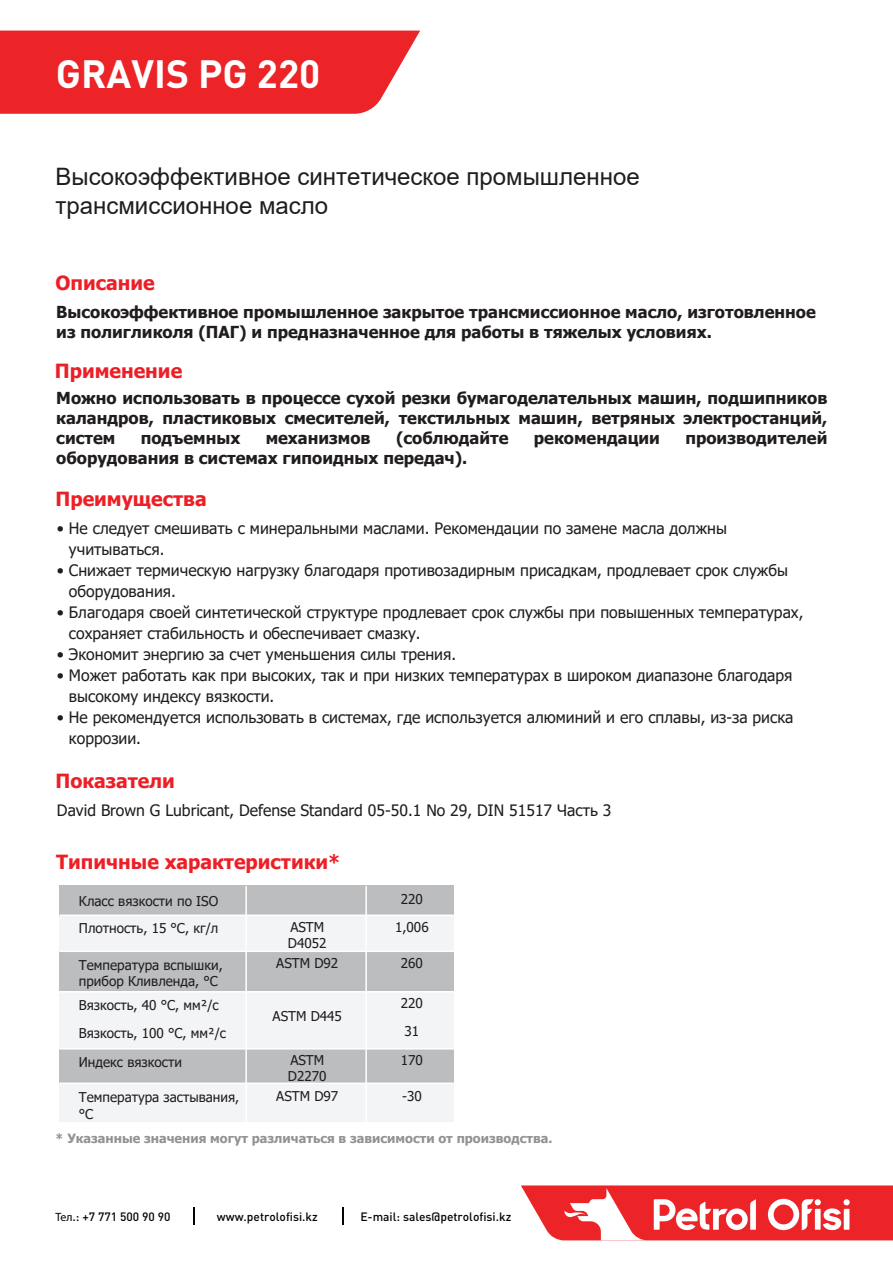
<style>
.page{position:relative;width:893px;height:1263px;background:#fff}
.page>*{position:absolute;margin:0;border:0;box-sizing:border-box;transform-origin:0 0}
.t1{font:39px "DINT Bold";color:#fff}
.t2{font:24px/28.8px "Arial";color:#1f1d1e}
.t3{font:700 19.5px "Tahoma";color:#ed1f26}
.t4{font:700 16.5px/19.8px "Tahoma";color:#211d1e}
.t5{font:15.75px/21px "Tahoma";color:#211d1e}
.t6{font:13.5px/16.4px "Tahoma";color:#211d1e}
.t7{font:700 12.75px "Tahoma";color:#939292}
.t8{font:12px "DINT Medium";color:#040503}
.s1{font-family:"Myriad Pro"}
</style>
<div class="page">
<div style="left:0;top:31px;width:420px;height:83px;background:#ec2428"></div>
<svg style="left:521px;top:1185px;width:372px;height:55px"></svg>
<svg style="left:342px;top:1207px;width:1px;height:17px"></svg>
<svg style="left:194px;top:1207px;width:1px;height:17px"></svg>
<div style="left:59px;top:885px;width:186px;height:31px;background:#bbbdbf"></div>
<div style="left:245px;top:885px;width:121px;height:31px;background:#bbbdbf"></div>
<div style="left:366px;top:885px;width:88px;height:31px;background:#bbbdbf"></div>
<div style="left:59px;top:916px;width:186px;height:35px;background:#f3f4f5"></div>
<div style="left:245px;top:916px;width:121px;height:35px;background:#f3f4f5"></div>
<div style="left:366px;top:916px;width:88px;height:35px;background:#f3f4f5"></div>
<div style="left:59px;top:951px;width:186px;height:40px;background:#bbbdbf"></div>
<div style="left:245px;top:951px;width:121px;height:40px;background:#bbbdbf"></div>
<div style="left:366px;top:951px;width:88px;height:40px;background:#bbbdbf"></div>
<div style="left:59px;top:991px;width:186px;height:58px;background:#f3f4f5"></div>
<div style="left:245px;top:991px;width:121px;height:58px;background:#f3f4f5"></div>
<div style="left:366px;top:991px;width:88px;height:58px;background:#f3f4f5"></div>
<div style="left:59px;top:1049px;width:186px;height:34px;background:#bbbdbf"></div>
<div style="left:245px;top:1049px;width:121px;height:34px;background:#bbbdbf"></div>
<div style="left:366px;top:1049px;width:88px;height:34px;background:#bbbdbf"></div>
<div style="left:59px;top:1083px;width:186px;height:39px;background:#f3f4f5"></div>
<div style="left:245px;top:1083px;width:121px;height:39px;background:#f3f4f5"></div>
<div style="left:366px;top:1083px;width:88px;height:39px;background:#f3f4f5"></div>
<hr style="left:245px;top:886px;width:2px;height:235px;background:#fff">
<hr style="left:365px;top:886px;width:2px;height:235px;background:#fff">
<hr style="left:59px;top:914px;width:395px;height:2px;background:#fff">
<hr style="left:59px;top:950px;width:395px;height:2px;background:#fff">
<hr style="left:59px;top:991px;width:395px;height:1px;background:#fff">
<hr style="left:59px;top:1048px;width:395px;height:1px;background:#fff">
<hr style="left:59px;top:1082px;width:395px;height:2px;background:#fff">
<h1 class="t1" style="left:56px;top:49px;width:266px">GRAVIS PG 220</h1>
<h2 class="t2" style="left:56px;top:162px;width:586px">Высокоэффективное синтетическое промышленное трансмиссионное масло</h2>
<p class="t3" style="left:56px;top:270px;width:101px">Описание</p>
<p class="t4" style="left:56px;top:302px;width:761px">Высокоэффективное промышленное закрытое трансмиссионное масло, изготовленное из полигликоля (ПАГ) и предназначенное для работы в тяжелых условиях.</p>
<p class="t3" style="left:55px;top:357px;width:129px">Применение</p>
<p class="t4" style="left:56px;top:389px;width:773px;text-align:justify">Можно использовать в процессе сухой резки бумагоделательных машин, подшипников каландров, пластиковых смесителей, текстильных машин, ветряных электростанций, систем</p>
<p class="t4" style="left:141px;top:428px;width:101px">подъемных</p>
<p class="t4" style="left:266px;top:428px;width:106px">механизмов</p>
<p class="t4" style="left:396px;top:428px;width:114px">(соблюдайте</p>
<p class="t4" style="left:534px;top:428px;width:128px">рекомендации</p>
<p class="t4" style="left:685px;top:428px;width:144px">производителей</p>
<p class="t4" style="left:56px;top:448px;width:413px">оборудования в системах гипоидных передач).</p>
<p class="t3" style="left:56px;top:485px;width:153px">Преимущества</p>
<p class="t5" style="left:69px;top:518px;width:659px;text-indent:-12px">• Не следует смешивать с минеральными маслами. Рекомендации по замене масла должны учитываться.</p>
<p class="t5" style="left:69px;top:560px;width:721px;text-indent:-12px">• Снижает термическую нагрузку благодаря противозадирным присадкам, продлевает срок службы оборудования.</p>
<p class="t5" style="left:69px;top:602px;width:736px;text-indent:-12px">• Благодаря своей синтетической структуре продлевает срок службы при повышенных температурах, сохраняет стабильность и обеспечивает смазку.</p>
<p class="t5" style="left:57px;top:644px;width:401px">• Экономит энергию за счет уменьшения силы трения.</p>
<p class="t5" style="left:69px;top:665px;width:725px;text-indent:-12px">• Может работать как при высоких, так и при низких температурах в широком диапазоне благодаря высокому индексу вязкости.</p>
<p class="t5" style="left:69px;top:707px;width:726px;text-indent:-12px">• Не рекомендуется использовать в системах, где используется алюминий и его сплавы, из-за риска коррозии.</p>
<p class="t3" style="left:56px;top:768px;width:121px">Показатели</p>
<p class="t5" style="left:57px;top:800px;width:556px">David Brown G Lubricant, Defense Standard 05-50.1 No 29, DIN 51517 Часть 3</p>
<p class="t3" style="left:56px;top:848px;width:286px">Типичные характеристики*</p>
<p class="t6" style="left:79px;top:893px;width:141px">Класс вязкости по ISO</p>
<p class="t6" style="left:401px;top:892px;width:24px">220</p>
<p class="t6" style="left:79px;top:921px;width:141px">Плотность, 15 °C, кг/л</p>
<p class="t6" style="left:288px;top:919px;width:40px">ASTM<br>D4052</p>
<p class="t6" style="left:395px;top:919px;width:35px">1,006</p>
<p class="t6" style="left:79px;top:957px;width:145px">Температура вспышки, прибор Кливленда, °C</p>
<p class="t6" style="left:276px;top:955px;width:64px">ASTM D92</p>
<p class="t6" style="left:401px;top:955px;width:24px">260</p>
<p class="t6" style="left:79px;top:991px;width:149px;line-height:28.5px">Вязкость, 40 °C, мм²/с<br>Вязкость, 100 °C, мм²/с</p>
<p class="t6" style="left:401px;top:989px;width:24px;line-height:28.5px">220<br>31</p>
<p class="t6" style="left:273px;top:1009px;width:71px">ASTM D445</p>
<p class="t6" style="left:79px;top:1054px;width:105px">Индекс вязкости</p>
<p class="t6" style="left:288px;top:1052px;width:40px">ASTM<br>D2270</p>
<p class="t6" style="left:401px;top:1052px;width:24px">170</p>
<p class="t6" style="left:79px;top:1090px;width:162px">Температура застывания, °C</p>
<p class="t6" style="left:276px;top:1088px;width:64px">ASTM D97</p>
<p class="t6" style="left:402px;top:1088px;width:21px">-30</p>
<p class="t7" style="left:56px;top:1129px;width:498px">* Указанные значения могут различаться в зависимости от производства.</p>
<p class="t8" style="left:56px;top:1208px;width:117px"><span class="s1">Тел</span>.: +7 771 500 90 90</p>
<p class="t8" style="left:217px;top:1208px;width:102px">www.petrolofisi.kz</p>
<p class="t8" style="left:360px;top:1208px;width:152px">E-mail: sales@petrolofisi.kz</p>
</div>
